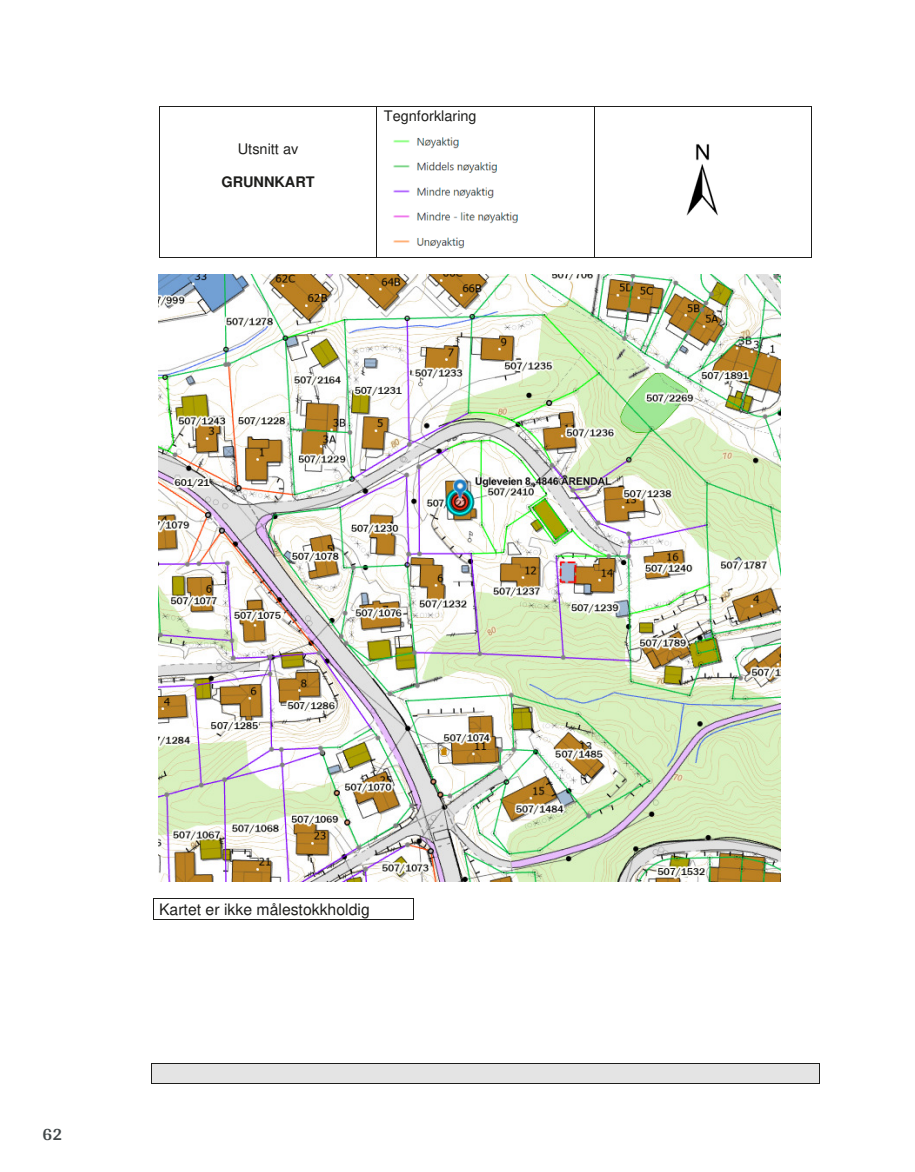
<style>
.page{position:relative;width:915px;height:1172px;background:#fff}
.page>*{position:absolute;margin:0;border:0;box-sizing:border-box;transform-origin:0 0}
.t1{font:700 18px "Arya";color:#414749}
.t2{font:15.75px "Arial";color:#1d1d1b}
.t3{font:14.55px "Arial";color:#1d1d1b}
.t4{font:700 14.55px "Arial";letter-spacing:-.005em;color:#1d1d1b}
</style>
<div class="page">
<div style="left:152px;top:1064px;width:666px;height:19px;background:#e4e4e4"></div>
<hr style="left:152px;top:1063px;width:666px;height:1px;background:#1d1d1b">
<hr style="left:152px;top:1083px;width:666px;height:1px;background:#1d1d1b">
<svg style="left:151px;top:1063px;width:1px;height:21px"></svg>
<svg style="left:818px;top:1063px;width:1px;height:21px"></svg>
<hr style="left:159px;top:106px;width:217px;height:1px;background:#1d1d1b">
<hr style="left:377px;top:106px;width:216px;height:1px;background:#1d1d1b">
<hr style="left:594px;top:106px;width:217px;height:1px;background:#1d1d1b">
<hr style="left:159px;top:107px;width:1px;height:150px;background:#1d1d1b">
<hr style="left:159px;top:257px;width:217px;height:1px;background:#1d1d1b">
<hr style="left:376px;top:107px;width:1px;height:150px;background:#1d1d1b">
<hr style="left:377px;top:257px;width:216px;height:1px;background:#1d1d1b">
<hr style="left:593px;top:107px;width:1px;height:150px;background:#1d1d1b">
<hr style="left:594px;top:257px;width:217px;height:1px;background:#1d1d1b">
<hr style="left:811px;top:107px;width:1px;height:150px;background:#1d1d1b">
<hr style="left:153px;top:898px;width:259px;height:1px;background:#1d1d1b">
<hr style="left:153px;top:920px;width:259px;height:1px;background:#1d1d1b">
<svg style="left:153px;top:899px;width:1px;height:22px"></svg>
<img style="left:686px;top:144px;width:32px;height:72px">
<img style="left:159px;top:274px;width:621px;height:607px">
<img style="left:393px;top:137px;width:125px;height:112px">
<p class="t3" style="left:238px;top:143px;width:62px">Utsnitt av</p>
<p class="t4" style="left:221px;top:176px;width:95px">GRUNNKART</p>
<p class="t3" style="left:384px;top:110px;width:94px">Tegnforklaring</p>
<p class="t1" style="left:43px;top:1123px;width:21px">62</p>
<p class="t2" style="left:159px;top:903px;width:212px">Kartet er ikke målestokkholdig</p>
</div>
